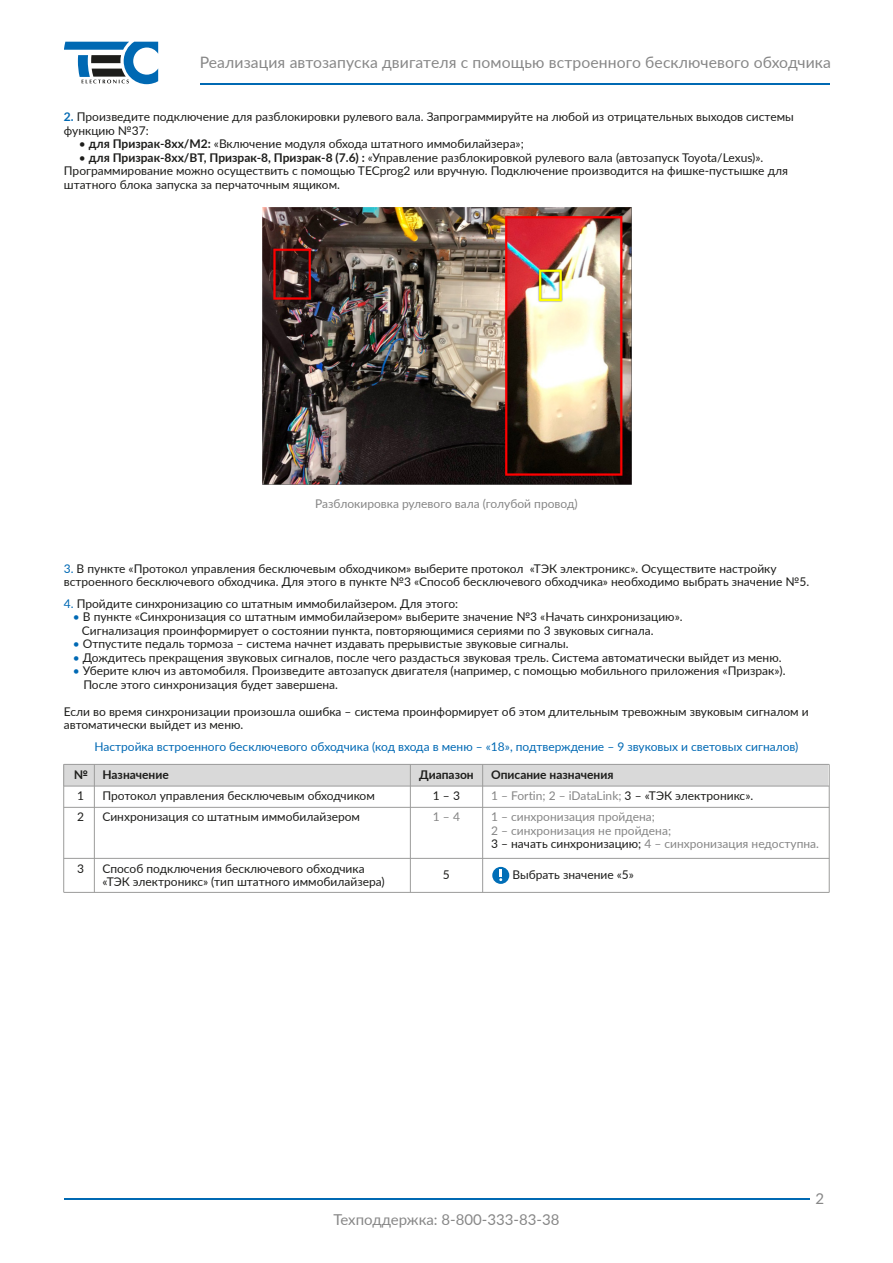
<style>
.page{position:relative;width:893px;height:1263px;background:#fff}
.page>*{position:absolute;margin:0;border:0;box-sizing:border-box;transform-origin:0 0}
.t1{font:15.75px "Lato";letter-spacing:.005em;color:#878787}
.t2{font:15px "Lato";color:#878787}
.t3{font:12px/13.5px "Lato";color:#1d1d1b}
.t4{font:12px/13.5px "Lato";color:#868686}
.t5{font:12px "Lato";color:#0069b4}
.t6{font:700 12px "Lato";color:#1d1d1b}
.s1{font-weight:700;color:#0069b3}
.s2{font-weight:700}
.s3{color:#0069b4}
.s4{color:#1d1d1b}
</style>
<div class="page">
<svg style="left:64px;top:42px;width:94px;height:42px"></svg>
<hr style="left:200px;top:83px;width:629px;height:1px;background:#0069b3">
<hr style="left:64px;top:1198px;width:745px;height:1px;background:#0069b3">
<div style="left:64px;top:764px;width:764px;height:22px;background:#d9d9d9"></div>
<hr style="left:64px;top:764px;width:765px;height:1px;background:#9c9c9b">
<hr style="left:64px;top:786px;width:765px;height:1px;background:#9c9c9b">
<hr style="left:63px;top:764px;width:1px;height:128px;background:#9c9c9b">
<hr style="left:410px;top:764px;width:1px;height:128px;background:#9c9c9b">
<hr style="left:482px;top:764px;width:1px;height:128px;background:#9c9c9b">
<hr style="left:829px;top:764px;width:1px;height:128px;background:#9c9c9b">
<hr style="left:94px;top:764px;width:1px;height:128px;background:#9c9c9b">
<hr style="left:64px;top:807px;width:765px;height:1px;background:#9c9c9b">
<hr style="left:64px;top:858px;width:765px;height:1px;background:#9c9c9b">
<hr style="left:64px;top:892px;width:765px;height:1px;background:#9c9c9b">
<div style="left:492px;top:867px;width:17px;height:17px;background:#006eb7;border-radius:50%"></div>
<svg style="left:499px;top:870px;width:3px;height:11px"></svg>
<img style="left:262px;top:208px;width:369px;height:277px">
<h1 class="t1" style="left:200px;top:51px;width:633px">Реализация автозапуска двигателя с помощью встроенного бесключевого обходчика</h1>
<p class="t3" style="left:64px;top:110px;width:731px"><span class="s1">2.</span> Произведите подключение для разблокировки рулевого вала. Запрограммируйте на любой из отрицательных выходов системы функцию №37:</p>
<p class="t3" style="left:79px;top:137px;width:446px">• <span class="s2">для Призрак-8хх/М2:</span> «Включение модуля обхода штатного иммобилайзера»;</p>
<p class="t3" style="left:64px;top:150px;width:726px;text-indent:15px">• <span class="s2">для Призрак-8хх/BT, Призрак-8, Призрак-8 (7.6) :</span> «Управление разблокировкой рулевого вала (автозапуск Toyota/Lexus)».<br>Программирование можно осуществить с помощью TECprog2 или вручную. Подключение производится на фишке-пустышке для штатного блока запуска за перчаточным ящиком.</p>
<p class="t4" style="left:315px;top:496px;width:264px">Разблокировка рулевого вала (голубой провод)</p>
<p class="t3" style="left:64px;top:561px;width:747px"><span class="s3">3.</span> В пункте «Протокол управления бесключевым обходчиком» выберите протокол «ТЭК электроникс». Осуществите настройку встроенного бесключевого обходчика. Для этого в пункте №3 «Способ бесключевого обходчика» необходимо выбрать значение №5.</p>
<p class="t3" style="left:64px;top:596px;width:396px"><span class="s3">4.</span> Пройдите синхронизацию со штатным иммобилайзером. Для этого:</p>
<p class="t3" style="left:82px;top:609px;width:602px;text-indent:-9px"><span class="s3">•</span> В пункте «Синхронизация со штатным иммобилайзером» выберите значение №3 «Начать синхронизацию».<br>Сигнализация проинформирует о состоянии пункта, повторяющимися сериями по 3 звуковых сигнала.</p>
<p class="t3" style="left:73px;top:636px;width:497px"><span class="s3">•</span> Отпустите педаль тормоза – система начнет издавать прерывистые звуковые сигналы.</p>
<p class="t3" style="left:73px;top:650px;width:710px"><span class="s3">•</span> Дождитесь прекращения звуковых сигналов, после чего раздасться звуковая трель. Система автоматически выйдет из меню.</p>
<p class="t3" style="left:83px;top:663px;width:704px;text-indent:-10px"><span class="s3">•</span> Уберите ключ из автомобиля. Произведите автозапуск двигателя (например, с помощью мобильного приложения «Призрак»).<br>После этого синхронизация будет завершена.</p>
<p class="t3" style="left:64px;top:704px;width:746px">Если во время синхронизации произошла ошибка – система проинформирует об этом длительным тревожным звуковым сигналом и автоматически выйдет из меню.</p>
<p class="t5" style="left:94px;top:738px;width:705px">Настройка встроенного бесключевого обходчика (код входа в меню – «18», подтверждение – 9 звуковых и световых сигналов)</p>
<p class="t6" style="left:74px;top:766px;width:97px">№ Назначение</p>
<p class="t6" style="left:419px;top:766px;width:56px">Диапазон</p>
<p class="t6" style="left:491px;top:766px;width:124px">Описание назначения</p>
<p class="t3" style="left:77px;top:789px;width:8px">1</p>
<p class="t3" style="left:102px;top:789px;width:274px">Протокол управления бесключевым обходчиком</p>
<p class="t3" style="left:433px;top:789px;width:29px">1 – 3</p>
<p class="t4" style="left:491px;top:789px;width:264px">1 – Fortin; 2 – iDataLink; <span class="s4">3 – «ТЭК электроникс».</span></p>
<p class="t3" style="left:77px;top:810px;width:8px">2</p>
<p class="t3" style="left:102px;top:810px;width:259px">Синхронизация со штатным иммобилайзером</p>
<p class="t4" style="left:433px;top:810px;width:29px">1 – 4</p>
<p class="t4" style="left:491px;top:810px;width:329px">1 – синхронизация пройдена;<br>2 – синхронизация не пройдена;<br><span class="s4">3 – начать синхронизацию;</span> 4 – синхронизация недоступна.</p>
<p class="t3" style="left:77px;top:861px;width:8px">3</p>
<p class="t3" style="left:102px;top:861px;width:284px">Способ подключения бесключевого обходчика «ТЭК электроникс» (тип штатного иммобилайзера)</p>
<p class="t3" style="left:443px;top:867px;width:8px">5</p>
<p class="t3" style="left:512px;top:867px;width:123px">Выбрать значение «5»</p>
<p class="t2" style="left:333px;top:1208px;width:228px">Техподдержка: 8-800-333-83-38</p>
<p class="t2" style="left:816px;top:1188px;width:10px">2</p>
</div>
